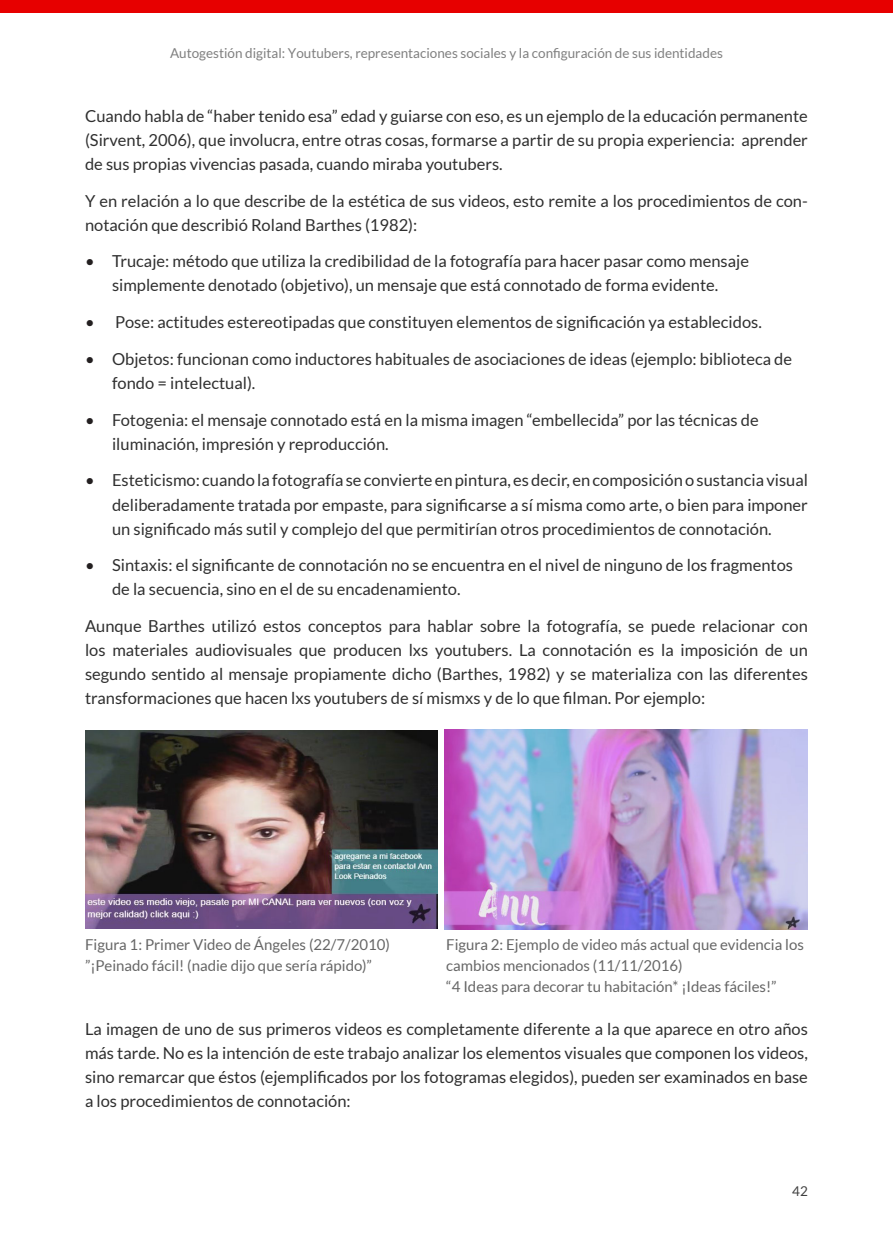
<style>
.page{position:relative;width:893px;height:1234px;background:#fff}
.page>*{position:absolute;margin:0;border:0;box-sizing:border-box;transform-origin:0 0}
.Justificado_-_9px_sa{font:16.5px/24px "Lato";color:#2f2f2f;text-align:justify}
.Notas_al_pie{font:15px/21px "Lato";color:#666}
.t1{font:13.65px "Lato";color:#808080}
.t2{font:13.5px "Lato";color:#404040}
.s1{color:#231f20}
</style>
<div class="page">
<div style="left:0;top:0;width:893px;height:13px;background:#e70000"></div>
<img style="left:85px;top:730px;width:353px;height:198px">
<img style="left:445px;top:729px;width:363px;height:200px">
<p class="t1" style="left:170px;top:45px;width:554px">Autogestión digital: Youtubers, representaciones sociales y la configuración de sus identidades</p>
<p class="Justificado_-_9px_sa" style="left:85px;top:104px;width:724px">Cuando habla de “haber tenido esa” edad y guiarse con eso, es un ejemplo de la educación permanente (Sirvent, 2006), que involucra, entre otras cosas, formarse a partir de su propia experiencia: aprender de sus propias vivencias pasada, cuando miraba youtubers.</p>
<p class="Justificado_-_9px_sa" style="left:85px;top:188px;width:724px">Y en relación a lo que describe de la estética de sus videos, esto remite a los procedimientos de con&shy;notación que describió Roland Barthes (1982):</p>
<p class="Justificado_-_9px_sa" style="left:85px;top:249px;width:665px;text-align:center"><span class="s1">•</span> Trucaje: método que utiliza la credibilidad de la fotografía para hacer pasar como mensaje simplemente denotado (objetivo), un mensaje que está connotado de forma evidente.</p>
<p class="Justificado_-_9px_sa" style="left:85px;top:310px;width:678px"><span class="s1">•</span> Pose: actitudes estereotipadas que constituyen elementos de significación ya establecidos.</p>
<p class="Justificado_-_9px_sa" style="left:112px;top:347px;width:682px;text-indent:-27px"><span class="s1">•</span> Objetos: funcionan como inductores habituales de asociaciones de ideas (ejemplo: biblioteca de fondo = intelectual).</p>
<p class="Justificado_-_9px_sa" style="left:112px;top:407px;width:648px;text-indent:-27px"><span class="s1">•</span> Fotogenia: el mensaje connotado está en la misma imagen “embellecida” por las técnicas de iluminación, impresión y reproducción.</p>
<p class="Justificado_-_9px_sa" style="left:112px;top:468px;width:697px;text-indent:-27px"><span class="s1">•</span> Esteticismo: cuando la fotografía se convierte en pintura, es decir, en composición o sustancia visual deliberadamente tratada por empaste, para significarse a sí misma como arte, o bien para imponer un significado más sutil y complejo del que permitirían otros procedimientos de connotación.</p>
<p class="Justificado_-_9px_sa" style="left:112px;top:553px;width:682px;text-indent:-27px"><span class="s1">•</span> Sintaxis: el significante de connotación no se encuentra en el nivel de ninguno de los fragmentos de la secuencia, sino en el de su encadenamiento.</p>
<p class="Justificado_-_9px_sa" style="left:85px;top:614px;width:724px">Aunque Barthes utilizó estos conceptos para hablar sobre la fotografía, se puede relacionar con los materiales audiovisuales que producen lxs youtubers. La connotación es la imposición de un segundo sentido al mensaje propiamente dicho (Barthes, 1982) y se materializa con las diferentes transformaciones que hacen lxs youtubers de sí mismxs y de lo que filman. Por ejemplo:</p>
<p class="Notas_al_pie" style="left:85px;top:933px;width:307px">Figura 1: Primer Video de Ángeles (22/7/2010)</p>
<p class="Notas_al_pie" style="left:85px;top:954px;width:289px">”¡Peinado fácil! (nadie dijo que sería rápido)”</p>
<p class="Notas_al_pie" style="left:446px;top:933px;width:359px">Figura 2: Ejemplo de video más actual que evidencia los cambios mencionados (11/11/2016)<br>“4 Ideas para decorar tu habitación* ¡Ideas fáciles!”</p>
<p class="Justificado_-_9px_sa" style="left:85px;top:1016px;width:724px">La imagen de uno de sus primeros videos es completamente diferente a la que aparece en otro años más tarde. No es la intención de este trabajo analizar los elementos visuales que componen los videos, sino remarcar que éstos (ejemplificados por los fotogramas elegidos), pueden ser examinados en base a los procedimientos de connotación:</p>
<p class="t2" style="left:792px;top:1182px;width:17px">42</p>
</div>
